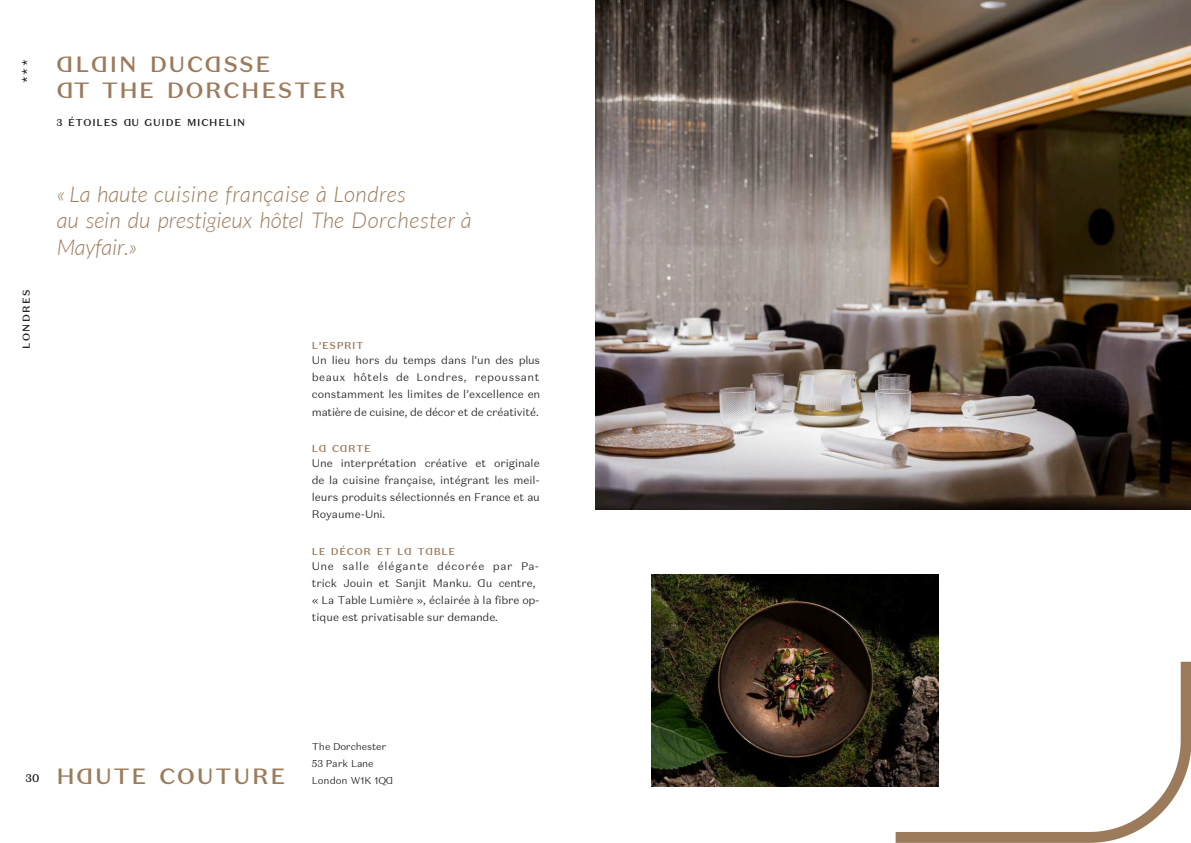
<style>
.page{position:relative;width:1191px;height:843px;background:#fff}
.page>*{position:absolute;margin:0;border:0;box-sizing:border-box;transform-origin:0 0}
.t1{font:italic 300 22px/26.4px "Lato";letter-spacing:.005em;color:#9c7b5c}
.t2{font:500 22px "Domaine Sans Text Ducasse";letter-spacing:.08em;color:#9c7b5c}
.t3{font:italic 300 22px "Lato";letter-spacing:.025em;color:#9c7b5c}
.t4{font:500 14px "Domaine Sans Text Ducasse";color:#231f20}
.t5{font:300 11px/17px "Domaine Sans Text Ducasse";color:#231f20;text-align:justify}
.t6{font:11px "Domaine Sans Text";color:#000}
.t7{font:300 10px/17px "Domaine Sans Text Ducasse";letter-spacing:-.01em;color:#231f20}
.t8{font:500 10px "Domaine Sans Text Ducasse";letter-spacing:.06em;color:#9c7b5c}
.t9{font:500 10px "Domaine Sans Text Ducasse";letter-spacing:.075em;color:#231f20}
.t10{font:500 10px "Domaine Sans Text Ducasse";letter-spacing:.155em;color:#231f20}
</style>
<div class="page">
<img style="left:652px;top:574px;width:286px;height:211px">
<img style="left:595px;top:0;width:596px;height:509px">
<svg style="left:885px;top:650px;width:306px;height:192px"></svg>
<p class="t4" style="left:19px;top:83px;width:26px;rotate:-90deg">***</p>
<p class="t10" style="left:20px;top:349px;width:62px;rotate:-90deg">LONDRES</p>
<p class="t2" style="left:57px;top:50px;width:215px">ALAIN DUCASSE</p>
<p class="t2" style="left:57px;top:76px;width:291px">AT THE DORCHESTER</p>
<p class="t9" style="left:57px;top:116px;width:190px">3 ÉTOILES AU GUIDE MICHELIN</p>
<p class="t3" style="left:57px;top:182px;width:350px">« La haute cuisine française à Londres</p>
<p class="t1" style="left:57px;top:208px;width:417px">au sein du prestigieux hôtel The Dorchester à<br>Mayfair.»</p>
<p class="t8" style="left:312px;top:339px;width:53px">L’ESPRIT</p>
<p class="t5" style="left:312px;top:352px;width:230px">Un lieu hors du temps dans l’un des plus beaux hôtels de Londres, repoussant constamment les limites de l’excellence en matière de cuisine, de décor et de créativité.</p>
<p class="t8" style="left:312px;top:441px;width:61px">LA CARTE</p>
<p class="t5" style="left:312px;top:454px;width:230px">Une interprétation créative et originale de la cuisine française, intégrant les meil&shy;leurs produits sélectionnés en France et au Royaume-Uni.</p>
<p class="t8" style="left:312px;top:544px;width:145px">LE DÉCOR ET LA TABLE</p>
<p class="t5" style="left:312px;top:557px;width:229px">Une salle élégante décorée par Pa&shy;trick Jouin et Sanjit Manku. Au centre,</p>
<p class="t5" style="left:312px;top:591px;width:229px">« La Table Lumière », éclairée à la fibre op&shy;tique est privatisable sur demande.</p>
<p class="t6" style="left:26px;top:770px;width:15px">30</p>
<p class="t2" style="left:57px;top:762px;width:230px">HAUTE COUTURE</p>
<p class="t7" style="left:312px;top:737px;width:83px">The Dorchester<br>53 Park Lane<br>London W1K 1QA</p>
</div>
